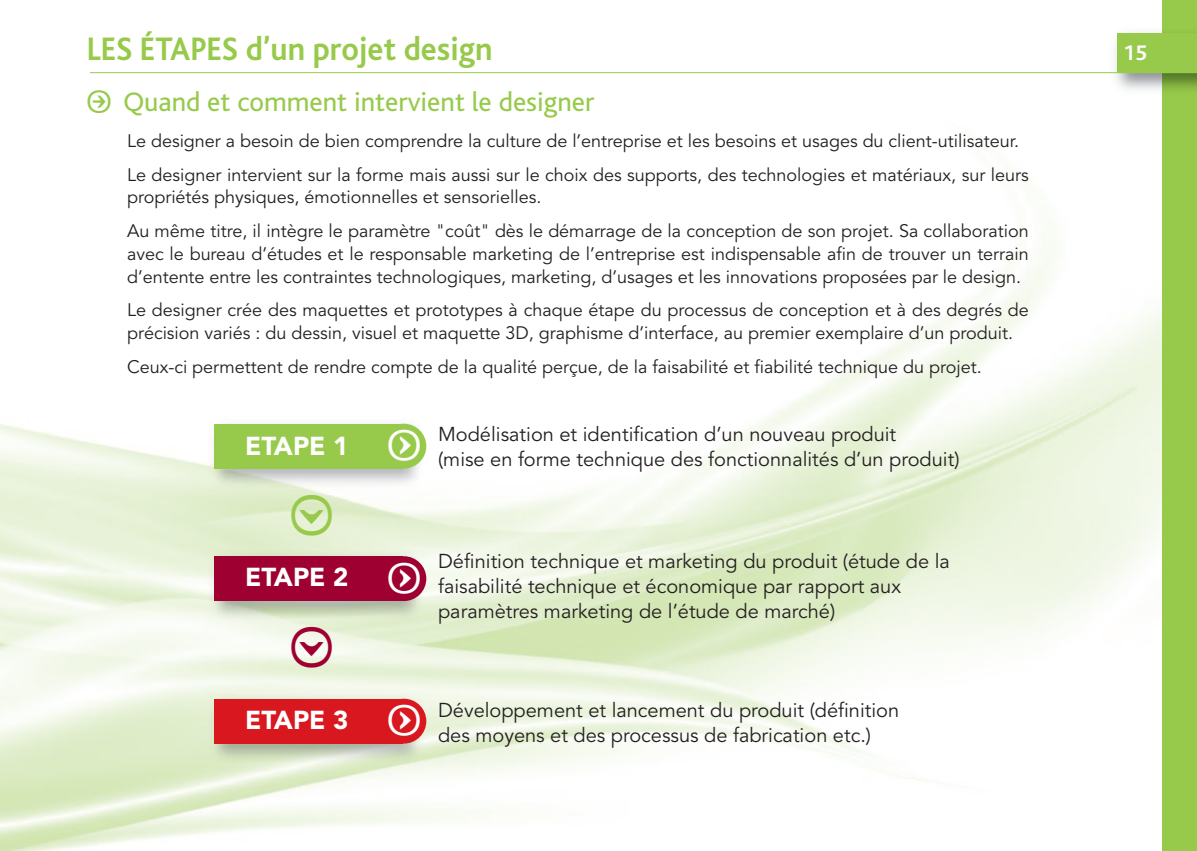
<style>
.page{position:relative;width:1197px;height:851px;background:#fff}
.page>*{position:absolute;margin:0;border:0;box-sizing:border-box;transform-origin:0 0}
.t1{font:46px "Bienvenue Picto TT";color:#97ca4b}
.t2{font:46px "Bienvenue Picto TT";color:#9e0131}
.t3{font:35.6px "Bienvenue Picto TT";color:#fff}
.t4{font:700 34px "Bliss";color:#97ca4b;scale:.95 1}
.t5{font:28px "Bliss";color:#97ca4b}
.t6{font:900 25.8px "Avenir";color:#fff}
.t7{font:700 22px "Bliss";color:#fff}
.t8{font:20px/25px "Avenir";color:#231f20}
.t9{font:18px/33.8px "Avenir";color:#231f20}
.s1{font-family:"Bienvenue Picto TT";font-size:26px}
</style>
<div class="page">
<div style="left:1162px;top:0;width:34px;height:850px;background:#97ca4b"></div>
<img style="left:1107px;top:29px;width:89px;height:64px">
<div style="left:1117px;top:33px;width:79px;height:40px;background:#97ca4b"></div>
<hr style="left:90px;top:72px;width:1106px;height:1px;background:#97ca4b">
<img style="left:205px;top:420px;width:222px;height:74px">
<div style="left:214px;top:424px;width:189px;height:44px;background:#97ca4b"></div>
<img style="left:205px;top:547px;width:224px;height:80px">
<div style="left:214px;top:556px;width:189px;height:45px;background:#9e0131"></div>
<img style="left:205px;top:689px;width:224px;height:80px">
<div style="left:214px;top:698px;width:189px;height:45px;background:#d8171f"></div>
<div style="left:381px;top:423px;width:45px;height:45px;background:#97ca4b;border-radius:50%"></div>
<div style="left:381px;top:556px;width:45px;height:45px;background:#9e0131;border-radius:50%"></div>
<div style="left:381px;top:698px;width:45px;height:45px;background:#d8171f;border-radius:50%"></div>
<h3 class="t4" style="left:87px;top:38px;width:428px">LES ÉTAPES d’un projet design</h3>
<h3 class="t5" style="left:87px;top:92px;width:508px"><span class="s1">u</span> Quand et comment intervient le designer</h3>
<p class="t9" style="left:127px;top:125px;width:903px">Le designer a besoin de bien comprendre la culture de l’entreprise et les besoins et usages du client-utilisateur.<br>Le designer intervient sur la forme mais aussi sur le choix des supports, des technologies et matériaux, sur leurs</p>
<p class="t9" style="left:127px;top:182px;width:903px">propriétés physiques, émotionnelles et sensorielles.<br>Au même titre, il intègre le paramètre "coût" dès le démarrage de la conception de son projet. Sa collaboration</p>
<p class="t9" style="left:127px;top:244px;width:903px;line-height:22.6px">avec le bureau d’études et le responsable marketing de l’entreprise est indispensable afin de trouver un terrain d’entente entre les contraintes technologiques, marketing, d’usages et les innovations proposées par le design.</p>
<p class="t9" style="left:127px;top:300px;width:903px;line-height:22.6px">Le designer crée des maquettes et prototypes à chaque étape du processus de conception et à des degrés de précision variés : du dessin, visuel et maquette 3D, graphisme d’interface, au premier exemplaire d’un produit.</p>
<p class="t9" style="left:127px;top:351px;width:856px">Ceux-ci permettent de rendre compte de la qualité perçue, de la faisabilité et fiabilité technique du projet.</p>
<h3 class="t6" style="left:245px;top:436px;width:105px">ETAPE 1</h3>
<h1 class="t1" style="left:331px;top:494px;width:44px;rotate:90deg">q</h1>
<h3 class="t6" style="left:245px;top:566px;width:105px">ETAPE 2</h3>
<h1 class="t2" style="left:331px;top:626px;width:44px;rotate:90deg">q</h1>
<h3 class="t6" style="left:245px;top:709px;width:105px">ETAPE 3</h3>
<h2 class="t3" style="left:388px;top:430px;width:34px">q</h2>
<p class="t8" style="left:438px;top:423px;width:523px">Modélisation et identification d’un nouveau produit<br>(mise en forme technique des fonctionnalités d’un produit)</p>
<h2 class="t3" style="left:388px;top:562px;width:34px">q</h2>
<p class="t8" style="left:438px;top:549px;width:513px">Définition technique et marketing du produit (étude de la faisabilité technique et économique par rapport aux paramètres marketing de l’étude de marché)</p>
<h2 class="t3" style="left:388px;top:704px;width:34px">q</h2>
<p class="t8" style="left:438px;top:698px;width:462px">Développement et lancement du produit (définition des moyens et des processus de fabrication etc.)</p>
<p class="t7" style="left:1122px;top:45px;width:25px">15</p>
</div>
